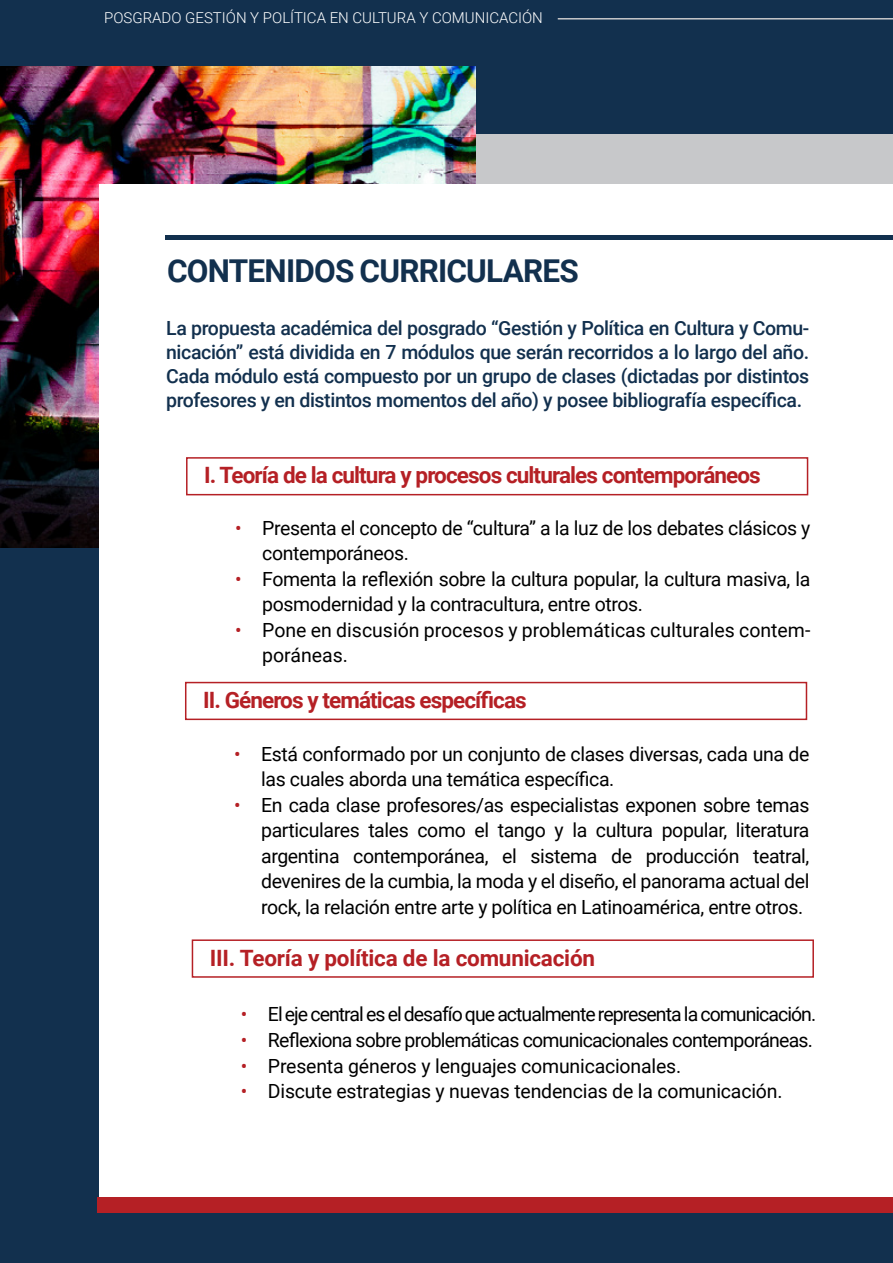
<style>
.page{position:relative;width:893px;height:1263px;background:#12304e}
.page>*{position:absolute;margin:0;border:0;box-sizing:border-box;transform-origin:0 0}
.t1{font:700 31.5px "Roboto";letter-spacing:-.025em;color:#12304e}
.t2{font:700 22.5px "Roboto";letter-spacing:-.04em;color:#b52025}
.t3{font:700 22.5px "Roboto";letter-spacing:-.01em;color:#b52025}
.t4{font:19.5px/25.5px "Roboto";letter-spacing:-.02em;color:#000}
.t5{font:500 19.5px/24px "Roboto";letter-spacing:-.02em;color:#12304e;text-align:justify}
.t6{font:19.5px/25.5px "Roboto";color:#000}
.t7{font:19.5px "Roboto";letter-spacing:-.05em;color:#000}
.t8{font:19.5px "Roboto";letter-spacing:-.04em;color:#000}
.t9{font:300 15px "Roboto";color:#fff}
.s1{color:#b52025}
</style>
<div class="page">
<div style="left:476px;top:134px;width:417px;height:50px;background:#c7c8ca"></div>
<img style="left:0;top:67px;width:476px;height:480px">
<div style="left:99px;top:184px;width:793px;height:1013px;background:#fff"></div>
<hr style="left:165px;top:235px;width:728px;height:4px;background:#12304e">
<div style="left:186px;top:457px;width:622px;height:38px;border:2px solid #b52025"></div>
<div style="left:185px;top:682px;width:622px;height:38px;border:2px solid #b52025"></div>
<div style="left:192px;top:939px;width:622px;height:39px;border:2px solid #b52025"></div>
<div style="left:98px;top:1197px;width:795px;height:15px;background:#b52025"></div>
<hr style="left:558px;top:18px;width:335px;height:2px;background:#c7c8ca">
<p class="t9" style="left:104px;top:7px;width:440px">POSGRADO GESTIÓN Y POLÍTICA EN CULTURA Y COMUNICACIÓN</p>
<h1 class="t1" style="left:167px;top:249px;width:413px">CONTENIDOS CURRICULARES</h1>
<p class="t5" style="left:166px;top:316px;width:645px">La propuesta académica del posgrado “Gestión y Política en Cultura y Comu&shy;nicación” está dividida en 7 módulos que serán recorridos a lo largo del año.<br>Cada módulo está compuesto por un grupo de clases (dictadas por distintos profesores y en distintos momentos del año) y posee bibliografía específica.</p>
<p class="t2" style="left:204px;top:459px;width:558px">I. Teoría de la cultura y procesos culturales contemporáneos</p>
<p class="t4" style="left:262px;top:514px;width:550px;text-indent:-27px"><span class="s1">•</span> Presenta el concepto de “cultura” a la luz de los debates clásicos y contemporáneos.</p>
<p class="t4" style="left:262px;top:565px;width:550px;text-indent:-27px"><span class="s1">•</span> Fomenta la reflexión sobre la cultura popular, la cultura masiva, la posmodernidad y la contracultura, entre otros.</p>
<p class="t6" style="left:262px;top:616px;width:550px;text-indent:-27px"><span class="s1">•</span> Pone en discusión procesos y problemáticas culturales contem&shy;poráneas.</p>
<p class="t2" style="left:203px;top:684px;width:325px">II. Géneros y temáticas específicas</p>
<p class="t4" style="left:261px;top:740px;width:550px;text-indent:-27px"><span class="s1">•</span> Está conformado por un conjunto de clases diversas, cada una de las cuales aborda una temática específica.</p>
<p class="t4" style="left:261px;top:791px;width:550px;text-align:justify;text-indent:-27px"><span class="s1">•</span> En cada clase profesores/as especialistas exponen sobre temas particulares tales como el tango y la cultura popular, literatura argentina contemporánea, el sistema de producción teatral, devenires de la cumbia, la moda y el diseño, el panorama actual del rock, la relación entre arte y política en Latinoamérica, entre otros.</p>
<p class="t3" style="left:210px;top:942px;width:387px">III. Teoría y política de la comunicación</p>
<p class="t7" style="left:241px;top:1001px;width:577px"><span class="s1">•</span> El eje central es el desafío que actualmente representa la comunicación.</p>
<p class="t8" style="left:241px;top:1026px;width:574px"><span class="s1">•</span> Reflexiona sobre problemáticas comunicacionales contemporáneas.</p>
<p class="t4" style="left:241px;top:1052px;width:442px"><span class="s1">•</span> Presenta géneros y lenguajes comunicacionales.</p>
<p class="t4" style="left:241px;top:1077px;width:543px"><span class="s1">•</span> Discute estrategias y nuevas tendencias de la comunicación.</p>
</div>
